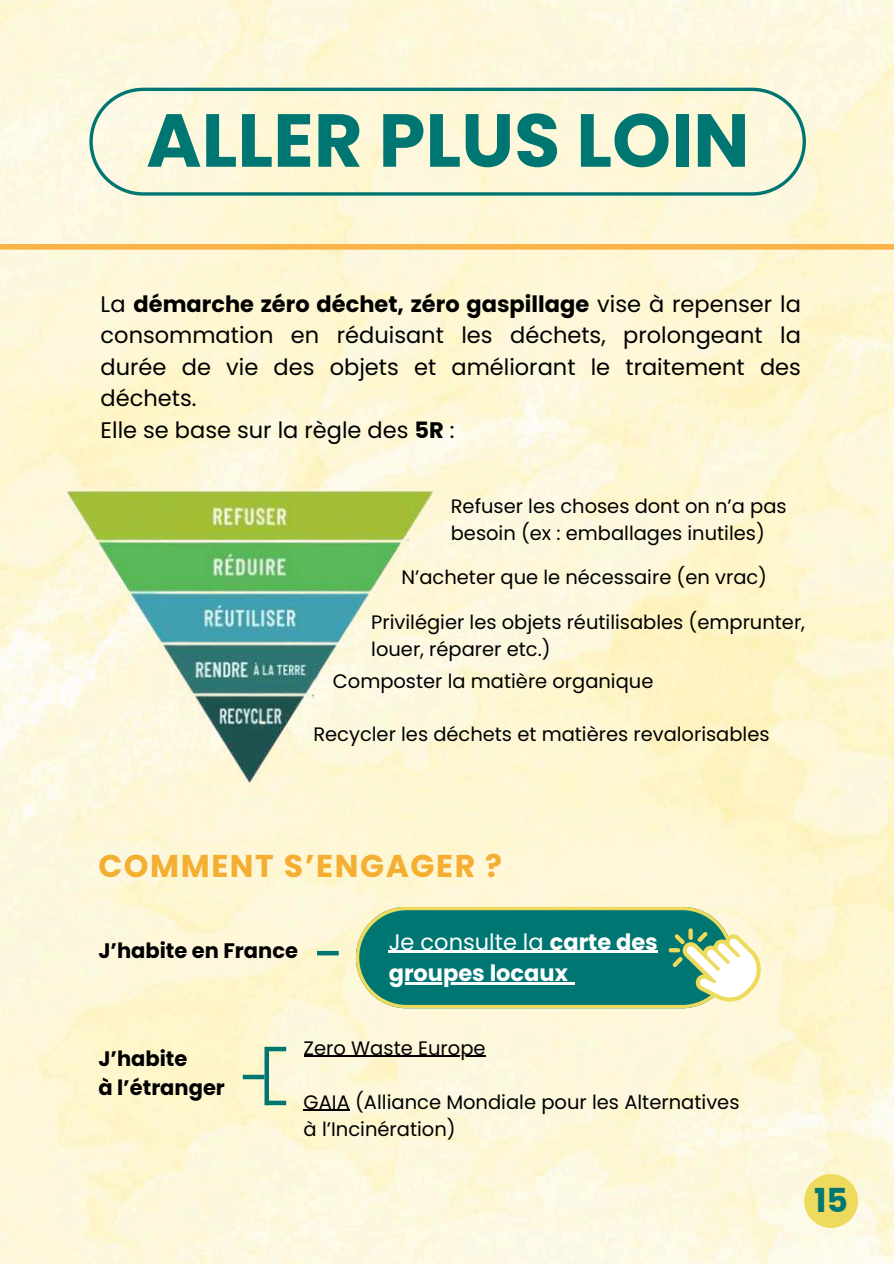
<style>
.page{position:relative;width:894px;height:1264px;background:#fff}
.page>*{position:absolute;margin:0;border:0;box-sizing:border-box;transform-origin:0 0}
.t1{font:700 75px "Poppins";color:#007672}
.t2{font:700 33px "Poppins";color:#007672}
.t3{font:700 31.5px "Poppins";letter-spacing:.05em;color:#f4ae31}
.t4{font:22.5px/31.5px "Poppins";color:#000}
.t5{font:700 22.5px/31.5px "Poppins";color:#fff}
.t6{font:700 21px/29.2px "Poppins";color:#000}
.t7{font:19.5px/27px "Poppins";color:#000}
.s1{font-weight:700}
.s2{font-weight:400}
</style>
<div class="page">
<img style="left:0;top:0;width:893px;height:1263px">
<img style="left:64px;top:483px;width:772px;height:304px">
<hr style="left:303px;top:1055px;width:182px;height:2px;background:#000">
<hr style="left:303px;top:1109px;width:47px;height:2px;background:#000">
<div style="left:317px;top:950px;width:21px;height:5px;background:#007672"></div>
<div style="left:243px;top:1074px;width:21px;height:5px;background:#007672"></div>
<div style="left:264px;top:1051px;width:5px;height:54px;background:#007672"></div>
<div style="left:264px;top:1046px;width:22px;height:5px;background:#007672"></div>
<div style="left:267px;top:1100px;width:19px;height:5px;background:#007672"></div>
<div style="left:804px;top:1174px;width:53px;height:53px;background:#eedb5e;border-radius:50%"></div>
<div style="left:0;top:244px;width:893px;height:6px;background:#f9b347"></div>
<svg style="left:89px;top:88px;width:716px;height:108px"></svg>
<svg style="left:356px;top:906px;width:404px;height:102px"></svg>
<h1 class="t1" style="left:146px;top:88px;width:604px">ALLER PLUS LOIN</h1>
<p class="t4" style="left:101px;top:288px;width:701px">La <span class="s1">démarche zéro déchet, zéro gaspillage</span> vise à repenser la consommation en réduisant les déchets, prolongeant la durée de vie des objets et améliorant le traitement des déchets.<br>Elle se base sur la règle des <span class="s1">5R</span> :</p>
<p class="t7" style="left:450px;top:492px;width:337px">Refuser les choses dont on n’a pas besoin (ex : emballages inutiles)</p>
<p class="t7" style="left:401px;top:564px;width:367px">N’acheter que le nécessaire (en vrac)</p>
<p class="t7" style="left:371px;top:608px;width:435px">Privilégier les objets réutilisables (emprunter, louer, réparer etc.)</p>
<p class="t7" style="left:333px;top:668px;width:322px">Composter la matière organique</p>
<p class="t7" style="left:313px;top:720px;width:457px">Recycler les déchets et matières revalorisables</p>
<h3 class="t3" style="left:98px;top:843px;width:405px">COMMENT S’ENGAGER ?</h3>
<p class="t6" style="left:98px;top:935px;width:201px">J’habite en France</p>
<p class="t5" style="left:388px;top:926px;width:270px"><span class="s2">Je consulte la</span> carte des groupes locaux</p>
<p class="t6" style="left:98px;top:1043px;width:128px">J’habite<br>à l’étranger</p>
<p class="t7" style="left:303px;top:1034px;width:183px">Zero Waste Europe</p>
<p class="t7" style="left:303px;top:1088px;width:437px">GAIA (Alliance Mondiale pour les Alternatives à l’Incinération)</p>
<h2 class="t2" style="left:814px;top:1176px;width:35px">15</h2>
</div>
